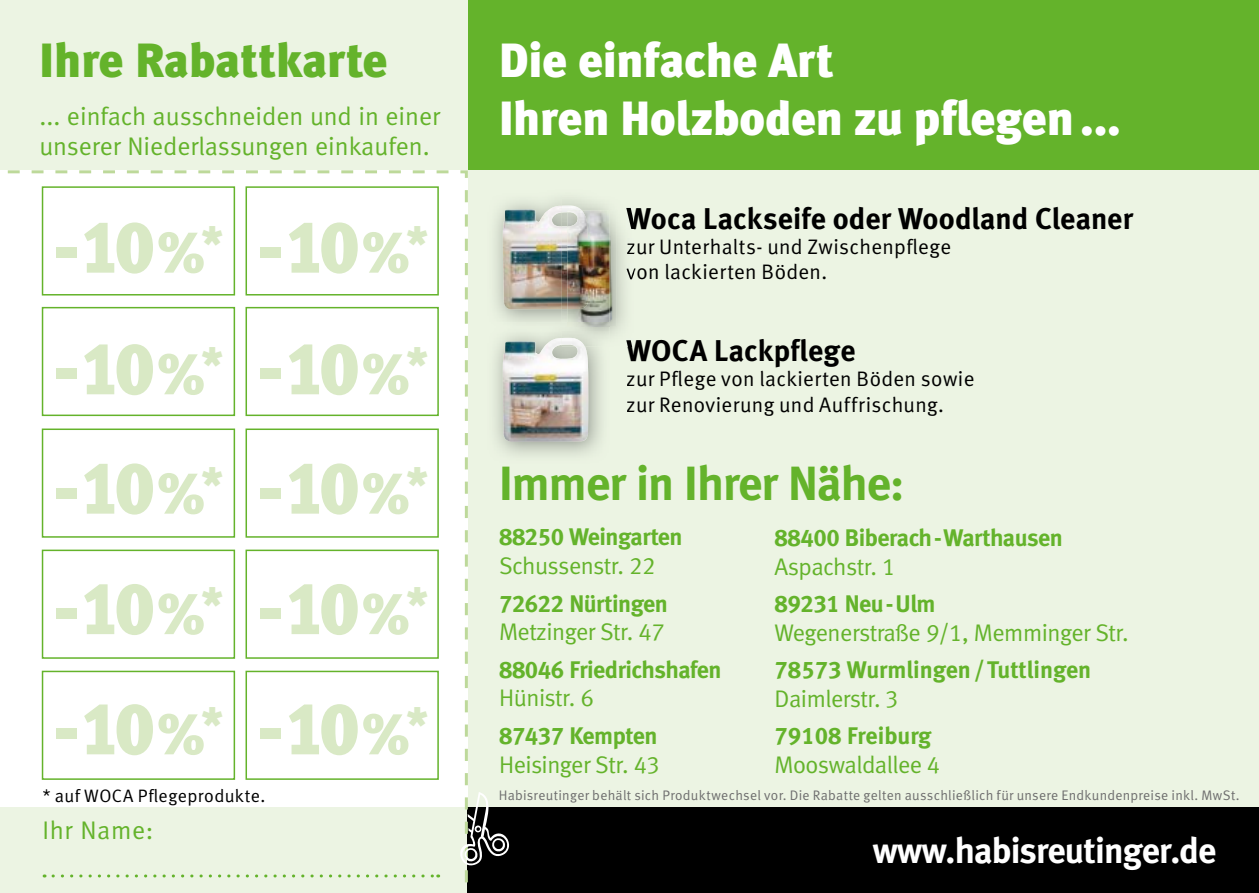
<style>
.page{position:relative;width:1259px;height:893px;background:#ecf4e3}
.page>*{position:absolute;margin:0;border:0;box-sizing:border-box;transform-origin:0 0}
.t1{font:73.8px/120.3px "Meta Black LF";letter-spacing:-.09em;color:#d9e9c5;text-align:justify}
.t2{font:48px/57.6px "Meta Black LF";letter-spacing:-.005em;color:#fff}
.t3{font:48px "Meta Bold LF";letter-spacing:-.02em;color:#64b32b}
.t4{font:48px "Meta Black LF";color:#64b32b}
.t5{font:36px "Meta Bold LF";letter-spacing:-.02em;color:#fff}
.t6{font:30px "Meta Bold LF";letter-spacing:.005em;color:#000}
.t7{font:25.5px/30.6px "Meta Normal LF";color:#64b32b}
.t8{font:24px "Meta Normal LF";letter-spacing:-.02em;color:#64b32b}
.t9{font:24px "Meta Bold LF";letter-spacing:-.02em;color:#64b32b}
.t10{font:24px "Meta Bold LF";color:#64b32b}
.t11{font:21px/25.2px "Meta Normal LF";letter-spacing:.015em;color:#000}
.t12{font:18px "Meta Normal LF";letter-spacing:.025em;color:#000}
.t13{font:13.8px "Meta Normal LF";letter-spacing:.02em;color:#6e6e6e}
.s1{font-size:57.3px}
</style>
<div class="page">
<div style="left:468px;top:808px;width:791px;height:85px;background:#000"></div>
<svg style="left:0;top:170px;width:468px;height:708px;background:#fafcf7"></svg>
<div style="left:43px;top:789px;width:221px;height:17px;background:#fff"></div>
<svg style="left:460px;top:184px;width:49px;height:709px"></svg>
<svg style="left:53px;top:874px;width:386px;height:3px"></svg>
<div style="left:468px;top:0;width:791px;height:170px;background:#64b32b"></div>
<img style="left:487px;top:190px;width:115px;height:273px">
<img style="left:503px;top:206px;width:59px;height:103px">
<img style="left:562px;top:197px;width:46px;height:125px">
<img style="left:567px;top:210px;width:50px;height:116px">
<img style="left:567px;top:210px;width:21px;height:99px">
<img style="left:626px;top:207px;width:8px;height:22px">
<img style="left:627px;top:239px;width:7px;height:19px">
<img style="left:626px;top:264px;width:8px;height:16px">
<img style="left:487px;top:322px;width:122px;height:9px">
<img style="left:562px;top:326px;width:47px;height:20px">
<img style="left:503px;top:338px;width:85px;height:104px">
<img style="left:562px;top:338px;width:23px;height:8px">
<svg style="left:626px;top:340px;width:7px;height:7px"></svg>
<h2 class="t4" style="left:40px;top:31px;width:350px">Ihre Rabattkarte</h2>
<p class="t7" style="left:40px;top:100px;width:402px">... einfach ausschneiden und in einer unserer Niederlassungen einkaufen.</p>
<h1 class="t1" style="left:53px;top:186px;width:172px">-10 <span class="s1">%</span><sup>* </sup>-10 <span class="s1">%</span><sup>* </sup>-10 <span class="s1">%</span><sup>* </sup>-10 <span class="s1">%</span><sup>* </sup>-10 <span class="s1">%</span><sup>*</sup></h1>
<h1 class="t1" style="left:258px;top:186px;width:172px">-10 <span class="s1">%</span><sup>* </sup>-10 <span class="s1">%</span><sup>* </sup>-10 <span class="s1">%</span><sup>* </sup>-10 <span class="s1">%</span><sup>* </sup>-10 <span class="s1">%</span><sup>*</sup></h1>
<p class="t12" style="left:43px;top:785px;width:224px">* auf WOCA Pflegeprodukte.</p>
<p class="t7" style="left:43px;top:814px;width:112px">Ihr Name:</p>
<h2 class="t2" style="left:499px;top:31px;width:623px">Die einfache Art<br>Ihren Holzboden zu pflegen ...</h2>
<p class="t6" style="left:626px;top:201px;width:508px">Woca Lackseife oder Woodland Cleaner</p>
<p class="t11" style="left:626px;top:234px;width:326px">zur Unterhalts- und Zwischenpflege von lackierten Böden.</p>
<p class="t6" style="left:626px;top:333px;width:231px">WOCA Lackpflege</p>
<p class="t11" style="left:626px;top:366px;width:350px">zur Pflege von lackierten Böden sowie zur Renovierung und Auffrischung.</p>
<h2 class="t3" style="left:499px;top:454px;width:407px">Immer in Ihrer Nähe:</h2>
<p class="t9" style="left:499px;top:523px;width:185px">88250 Weingarten</p>
<p class="t8" style="left:499px;top:552px;width:158px">Schussenstr. 22</p>
<p class="t9" style="left:499px;top:589px;width:170px">72622 Nürtingen</p>
<p class="t8" style="left:499px;top:618px;width:167px">Metzinger Str. 47</p>
<p class="t9" style="left:499px;top:655px;width:224px">88046 Friedrichshafen</p>
<p class="t8" style="left:499px;top:684px;width:96px">Hünistr. 6</p>
<p class="t9" style="left:499px;top:721px;width:160px">87437 Kempten</p>
<p class="t8" style="left:499px;top:750px;width:162px">Heisinger Str. 43</p>
<p class="t9" style="left:774px;top:523px;width:290px">88400 Biberach - Warthausen</p>
<p class="t8" style="left:774px;top:553px;width:122px">Aspachstr. 1</p>
<p class="t9" style="left:774px;top:589px;width:163px">89231 Neu - Ulm</p>
<p class="t8" style="left:774px;top:619px;width:356px">Wegenerstraße 9/1, Memminger Str.</p>
<p class="t10" style="left:774px;top:655px;width:318px">78573 Wurmlingen / Tuttlingen</p>
<p class="t8" style="left:774px;top:685px;width:126px">Daimlerstr. 3</p>
<p class="t10" style="left:774px;top:722px;width:159px">79108 Freiburg</p>
<p class="t8" style="left:774px;top:751px;width:167px">Mooswaldallee 4</p>
<p class="t13" style="left:499px;top:787px;width:742px">Habisreutinger behält sich Produktwechsel vor. Die Rabatte gelten ausschließlich für unsere Endkundenpreise inkl. MwSt.</p>
<h3 class="t5" style="left:873px;top:829px;width:345px">www.habisreutinger.de</h3>
</div>
